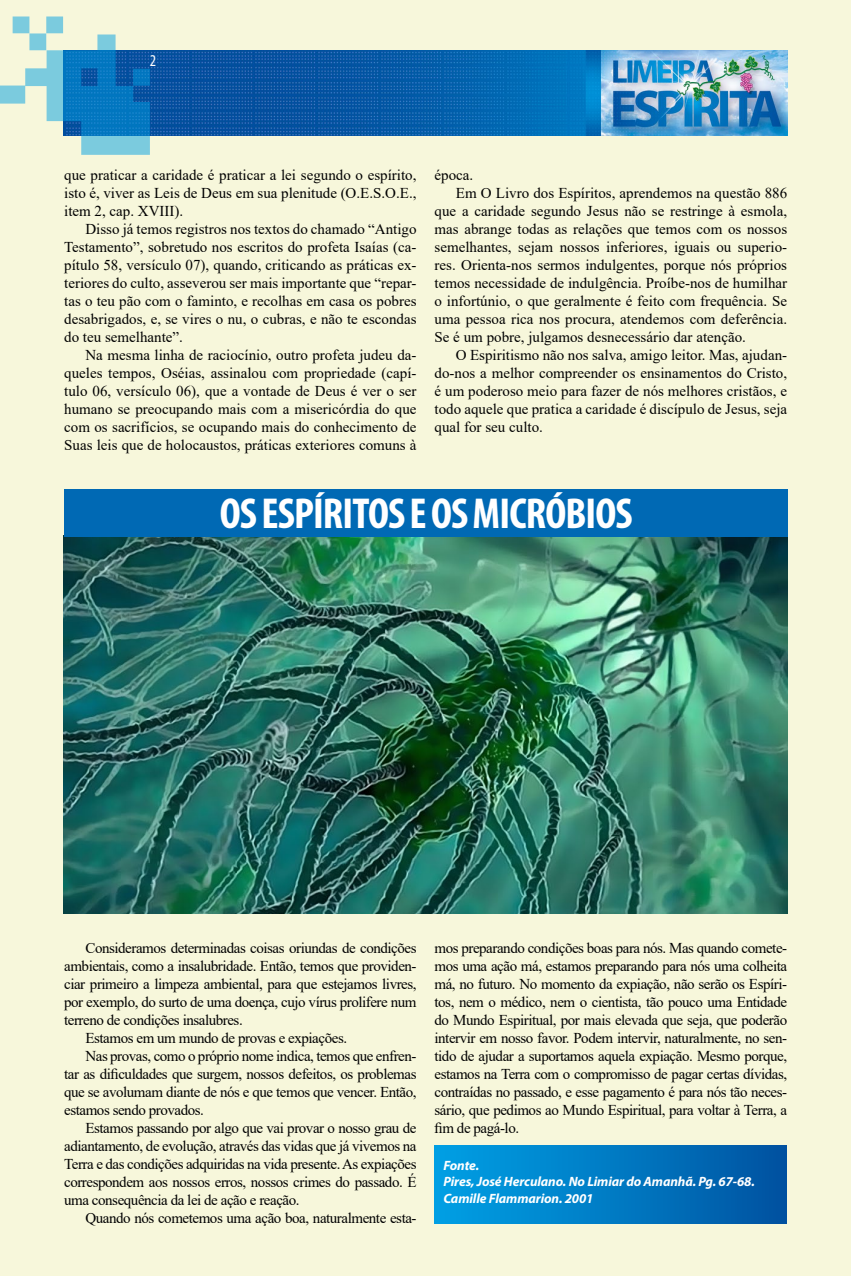
<style>
.page{position:relative;width:851px;height:1276px;background:#fff}
.page>*{position:absolute;margin:0;border:0;box-sizing:border-box;transform-origin:0 0}
.t1{font:700 condensed 43.5px "Myriad Pro";letter-spacing:-.02em;color:#fff}
.t2{font:condensed 16.5px "Myriad Pro";color:#fff}
.t3{font:15px/18px "Times New Roman";color:#000;text-align:justify}
.t4{font:15px "Times New Roman";letter-spacing:-.03em;color:#000}
.t5{font:italic 700 13.5px/16.2px "Myriad Pro";letter-spacing:-.01em;color:#fff}
</style>
<div class="page">
<div style="left:0;top:0;width:850px;height:1276px;background:#f7f7db"></div>
<img style="left:64px;top:537px;width:723px;height:377px">
<div style="left:434px;top:1145px;width:352px;height:78px;background:linear-gradient(to right,#00a2e6,#0053a1)"></div>
<img style="left:150px;top:50px;width:637px;height:85px">
<svg style="left:0;top:16px;width:150px;height:139px"></svg>
<div style="left:64px;top:489px;width:723px;height:48px;background:#0069b4"></div>
<p class="t2" style="left:150px;top:50px;width:8px">2</p>
<p class="t3" style="left:64px;top:165px;width:354px">que praticar a caridade é praticar a lei segundo o espírito, isto é, viver as Leis de Deus em sua plenitude (O.E.S.O.E., item 2, cap. XVIII).</p>
<p class="t3" style="left:64px;top:219px;width:354px;text-indent:21px">Disso já temos registros nos textos do chamado “Antigo Testamento”, sobretudo nos escritos do profeta Isaías (ca&shy;pítulo 58, versículo 07), quando, criticando as práticas ex&shy;teriores do culto, asseverou ser mais importante que “repar&shy;tas o teu pão com o faminto, e recolhas em casa os pobres desabrigados, e, se vires o nu, o cubras, e não te escondas do teu semelhante”.</p>
<p class="t3" style="left:64px;top:345px;width:354px;text-indent:21px">Na mesma linha de raciocínio, outro profeta judeu da&shy;queles tempos, Oséias, assinalou com propriedade (capí&shy;tulo 06, versículo 06), que a vontade de Deus é ver o ser humano se preocupando mais com a misericórdia do que com os sacrifícios, se ocupando mais do conhecimento de Suas leis que de holocaustos, práticas exteriores comuns à</p>
<p class="t3" style="left:434px;top:165px;width:40px">época.</p>
<p class="t3" style="left:456px;top:183px;width:333px">Em O Livro dos Espíritos, aprendemos na questão 886</p>
<p class="t3" style="left:434px;top:201px;width:354px">que a caridade segundo Jesus não se restringe à esmola,</p>
<p class="t3" style="left:434px;top:219px;width:354px">mas abrange todas as relações que temos com os nossos</p>
<p class="t3" style="left:434px;top:237px;width:354px">semelhantes, sejam nossos inferiores, iguais ou superio-</p>
<p class="t3" style="left:434px;top:255px;width:354px">res. Orienta-nos sermos indulgentes, porque nós próprios</p>
<p class="t3" style="left:434px;top:273px;width:354px">temos necessidade de indulgência. Proíbe-nos de humilhar</p>
<p class="t3" style="left:434px;top:291px;width:354px">o infortúnio, o que geralmente é feito com frequência. Se</p>
<p class="t3" style="left:434px;top:309px;width:354px">uma pessoa rica nos procura, atendemos com deferência.</p>
<p class="t3" style="left:434px;top:327px;width:313px">Se é um pobre, julgamos desnecessário dar atenção.</p>
<p class="t3" style="left:456px;top:345px;width:333px">O Espiritismo não nos salva, amigo leitor. Mas, ajudan-</p>
<p class="t3" style="left:434px;top:363px;width:354px">do-nos a melhor compreender os ensinamentos do Cristo,</p>
<p class="t3" style="left:434px;top:381px;width:354px">é um poderoso meio para fazer de nós melhores cristãos, e</p>
<p class="t3" style="left:434px;top:399px;width:354px">todo aquele que pratica a caridade é discípulo de Jesus, seja</p>
<p class="t3" style="left:434px;top:417px;width:110px">qual for seu culto.</p>
<h1 class="t1" style="left:220px;top:486px;width:414px">OS ESPÍRITOS E OS MICRÓBIOS</h1>
<p class="t4" style="left:85px;top:937px;width:332px">Consideramos determinadas coisas oriundas de condições</p>
<p class="t4" style="left:64px;top:955px;width:354px">ambientais, como a insalubridade. Então, temos que providen-</p>
<p class="t4" style="left:64px;top:973px;width:354px">ciar primeiro a limpeza ambiental, para que estejamos livres,</p>
<p class="t4" style="left:64px;top:991px;width:354px">por exemplo, do surto de uma doença, cujo vírus prolifere num</p>
<p class="t4" style="left:64px;top:1009px;width:180px">terreno de condições insalubres.</p>
<p class="t4" style="left:85px;top:1027px;width:263px">Estamos em um mundo de provas e expiações.</p>
<p class="t4" style="left:85px;top:1045px;width:332px">Nas provas, como o próprio nome indica, temos que enfren-</p>
<p class="t4" style="left:64px;top:1063px;width:354px">tar as dificuldades que surgem, nossos defeitos, os problemas</p>
<p class="t4" style="left:64px;top:1081px;width:354px">que se avolumam diante de nós e que temos que vencer. Então,</p>
<p class="t4" style="left:64px;top:1099px;width:141px">estamos sendo provados.</p>
<p class="t4" style="left:85px;top:1117px;width:332px">Estamos passando por algo que vai provar o nosso grau de</p>
<p class="t4" style="left:64px;top:1135px;width:354px">adiantamento, de evolução, através das vidas que já vivemos na</p>
<p class="t4" style="left:64px;top:1153px;width:354px">Terra e das condições adquiridas na vida presente. As expiações</p>
<p class="t4" style="left:64px;top:1171px;width:354px">correspondem aos nossos erros, nossos crimes do passado. É</p>
<p class="t4" style="left:64px;top:1189px;width:237px">uma consequência da lei de ação e reação.</p>
<p class="t4" style="left:85px;top:1207px;width:332px">Quando nós cometemos uma ação boa, naturalmente esta-</p>
<p class="t3" style="left:434px;top:939px;width:354px">mos preparando condições boas para nós. Mas quando comete&shy;mos uma ação má, estamos preparando para nós uma colheita má, no futuro. No momento da expiação, não serão os Espíri&shy;tos, nem o médico, nem o cientista, tão pouco uma Entidade do Mundo Espiritual, por mais elevada que seja, que poderão intervir em nosso favor. Podem intervir, naturalmente, no sen&shy;tido de ajudar a suportamos aquela expiação. Mesmo porque, estamos na Terra com o compromisso de pagar certas dívidas, contraídas no passado, e esse pagamento é para nós tão neces&shy;sário, que pedimos ao Mundo Espiritual, para voltar à Terra, a fim de pagá-lo.</p>
<p class="t5" style="left:443px;top:1157px;width:313px">Fonte.<br>Pires, José Herculano. No Limiar do Amanhã. Pg. 67-68.<br>Camille Flammarion. 2001</p>
</div>
